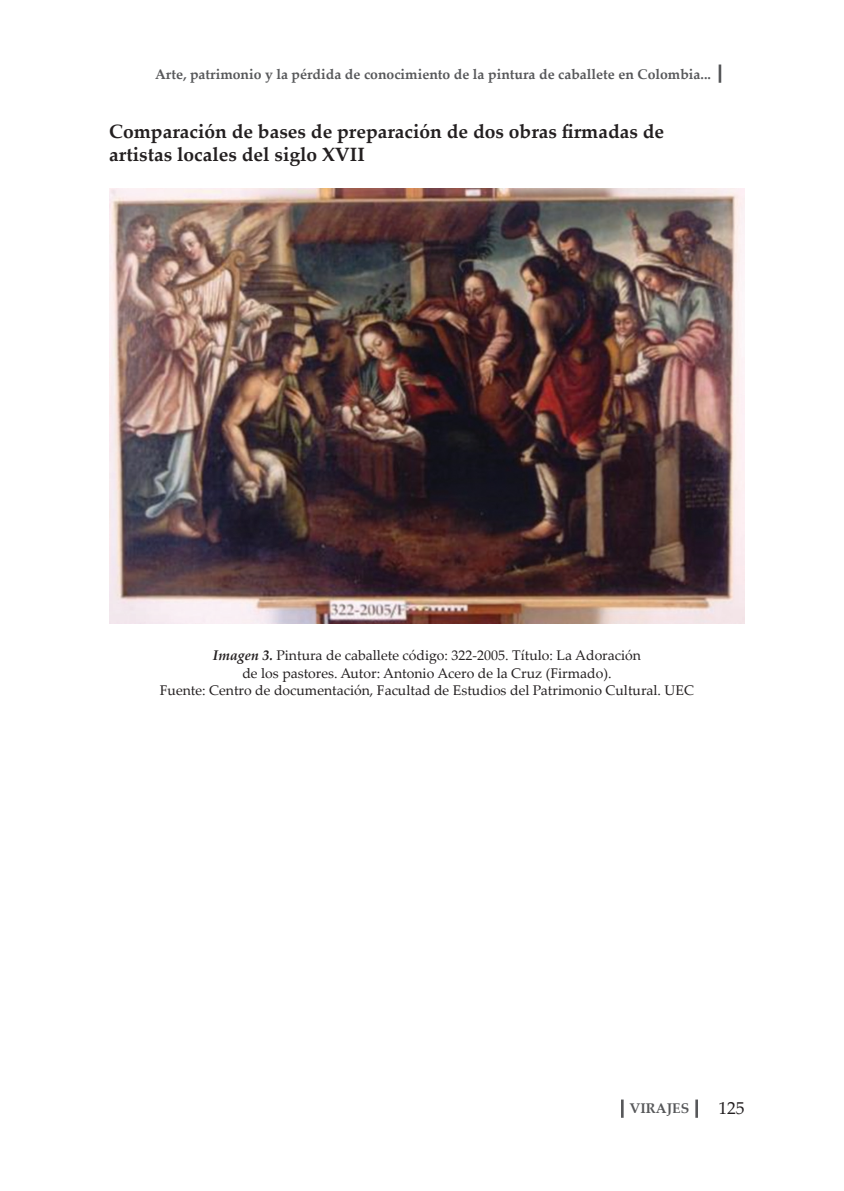
<style>
.page{position:relative;width:844px;height:1191px;background:#fff}
.page>*{position:absolute;margin:0;border:0;box-sizing:border-box;transform-origin:0 0}
.t1{font:700 19.25px/23.1px "Palatino Linotype";color:#231f20}
.t2{font:17.5px "Palatino Linotype";color:#231f20}
.t3{font:14px/17.5px "Palatino Linotype";color:#231f20;text-align:center}
.t4{font:700 14px "Palatino Linotype";color:#57585a}
.s1{font-weight:700;font-style:italic}
</style>
<div class="page">
<svg style="left:621px;top:1099px;width:2px;height:18px"></svg>
<svg style="left:695px;top:1099px;width:2px;height:18px"></svg>
<hr style="left:718px;top:64px;width:3px;height:19px;background:#57585a">
<img style="left:109px;top:188px;width:635px;height:435px">
<p class="t4" style="left:155px;top:64px;width:557px">Arte, patrimonio y la pérdida de conocimiento de la pintura de caballete en Colombia...</p>
<h1 class="t1" style="left:109px;top:119px;width:556px">Comparación de bases de preparación de dos obras firmadas de artistas locales del siglo XVII</h1>
<p class="t3" style="left:160px;top:646px;width:535px"><span class="s1">Imagen 3.</span> Pintura de caballete código: 322-2005. Título: La Adoración<br>de los pastores. Autor: Antonio Acero de la Cruz (Firmado).<br>Fuente: Centro de documentación, Facultad de Estudios del Patrimonio Cultural. UEC</p>
<p class="t4" style="left:629px;top:1098px;width:61px">VIRAJES</p>
<p class="t2" style="left:718px;top:1095px;width:28px">125</p>
</div>
